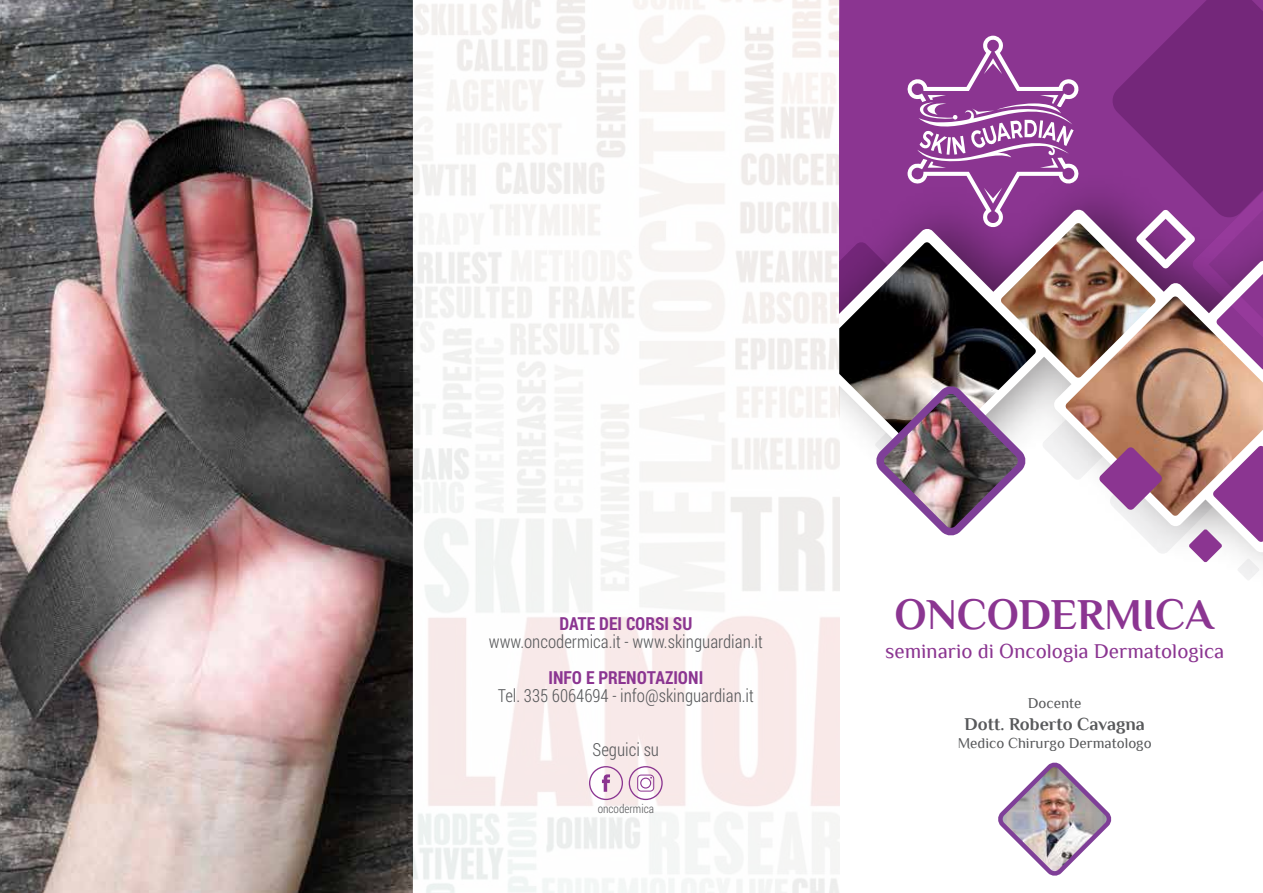
<style>
.page{position:relative;width:1263px;height:893px;background:#fff}
.page>*{position:absolute;margin:0;border:0;box-sizing:border-box;transform-origin:0 0}
.t1{font:700 43.95px "Philosopher";letter-spacing:-.005em;color:#8b3591}
.t2{font:21px "Philosopher";color:#8b3591}
.t3{font:300 18px "Roboto Condensed";color:#58595b}
.t4{font:700 18px "Roboto Condensed";color:#8b3591}
.t5{font:700 18px "Philosopher";color:#58595b}
.t6{font:15px "Philosopher";color:#58595b}
.t7{font:300 12px "Roboto Condensed";color:#58595b}
</style>
<div class="page">
<img style="left:0;top:0;width:839px;height:893px">
<img style="left:998px;top:762px;width:114px;height:114px">
<svg style="left:331px;top:349px;width:124px;height:124px"></svg>
<div style="left:839px;top:0;width:272px;height:142px;background:#8b3591"></div>
<img style="left:839px;top:142px;width:272px;height:449px">
<svg style="left:839px;top:209px;width:272px;height:344px"></svg>
<svg style="left:1111px;top:0;width:152px;height:296px;background:#813487"></svg>
<img style="left:839px;top:242px;width:197px;height:218px">
<img style="left:1000px;top:223px;width:156px;height:155px">
<img style="left:1065px;top:296px;width:198px;height:113px">
<svg style="left:1042px;top:409px;width:221px;height:172px"></svg>
<img style="left:868px;top:379px;width:165px;height:164px">
<svg style="left:906px;top:35px;width:173px;height:193px;background:#9d55a2"></svg>
<svg style="left:589px;top:766px;width:34px;height:34px"></svg>
<svg style="left:629px;top:766px;width:34px;height:34px"></svg>
<p class="t4" style="left:559px;top:611px;width:134px">DATE DEI CORSI SU</p>
<p class="t3" style="left:489px;top:629px;width:276px">www.oncodermica.it - www.skinguardian.it</p>
<p class="t4" style="left:548px;top:665px;width:156px">INFO E PRENOTAZIONI</p>
<p class="t3" style="left:498px;top:683px;width:257px">Tel. 335 6064694 - info@skinguardian.it</p>
<p class="t3" style="left:593px;top:737px;width:68px">Seguici su</p>
<p class="t7" style="left:598px;top:800px;width:58px">oncodermica</p>
<h1 class="t1" style="left:894px;top:591px;width:321px">ONCODERMICA</h1>
<p class="t2" style="left:885px;top:640px;width:341px">seminario di Oncologia Dermatologica</p>
<p class="t6" style="left:1028px;top:696px;width:55px">Docente</p>
<p class="t5" style="left:964px;top:714px;width:182px">Dott. Roberto Cavagna</p>
<p class="t6" style="left:958px;top:735px;width:195px">Medico Chirurgo Dermatologo</p>
</div>
